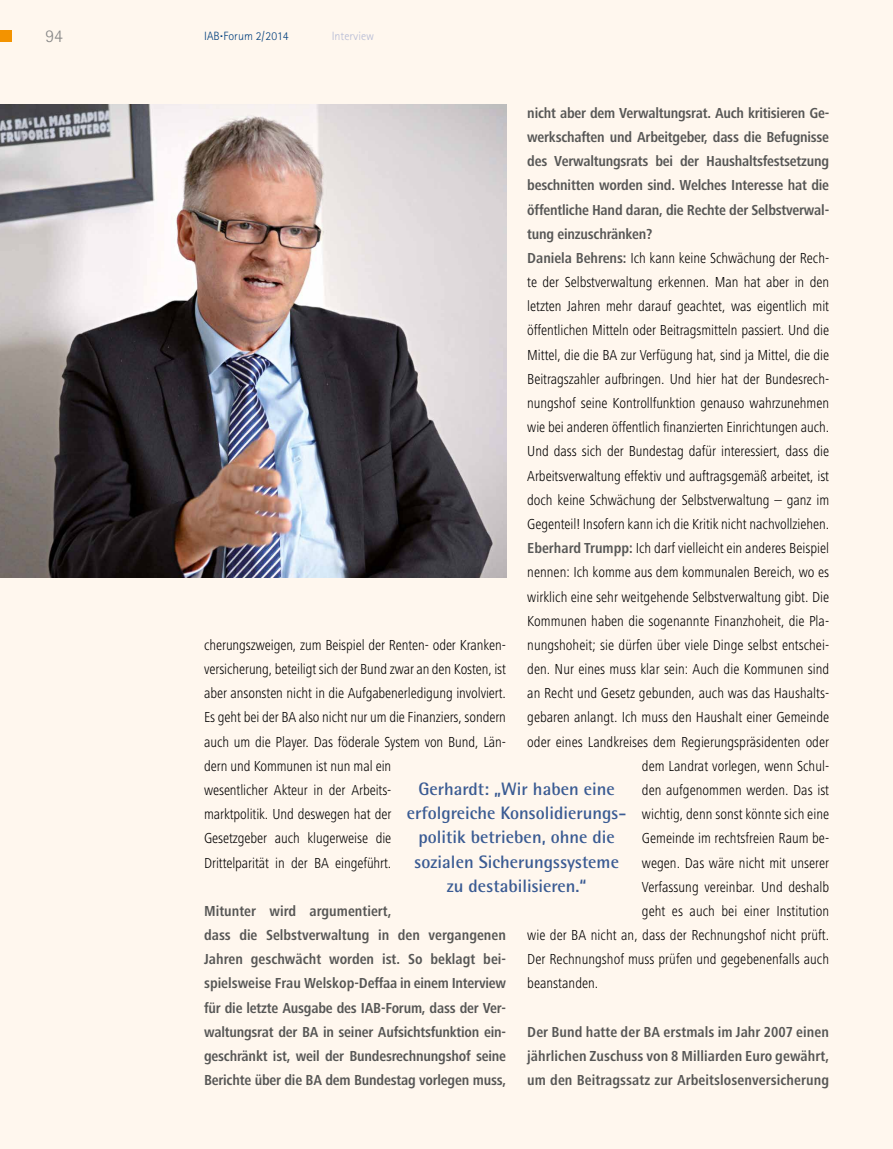
<style>
.page{position:relative;width:893px;height:1149px;background:#fff}
.page>*{position:absolute;margin:0;border:0;box-sizing:border-box;transform-origin:0 0}
.t1{font:700 18px/24.2px "Rotis Semi Sans";color:#3a5b93;text-align:center}
.t2{font:300 18px "Rotis Sans Serif";color:#878787}
.t3{font:300 condensed 15px/24.2px "Frutiger Next LT";letter-spacing:-.005em;color:#000}
.t4{font:700 condensed 15px/24.2px "Frutiger Next LT";letter-spacing:-.015em;color:#575756}
.t5{font:300 12px "Rotis Sans Serif";color:#003f7d}
.t6{font:300 12px "Rotis Sans Serif";color:#b3b9d5}
.s1{font-weight:700;color:#575756}
</style>
<div class="page">
<div style="left:0;top:0;width:893px;height:1148px;background:#fff7ee"></div>
<div style="left:0;top:30px;width:12px;height:12px;background:#f39300"></div>
<img style="left:0;top:104px;width:506px;height:473px">
<p class="t2" style="left:45px;top:25px;width:19px">94</p>
<p class="t5" style="left:204px;top:29px;width:86px">IAB<sup>.</sup>Forum 2/2014</p>
<p class="t6" style="left:332px;top:29px;width:44px">Interview</p>
<p class="t4" style="left:527px;top:101px;width:303px">nicht aber dem Verwaltungsrat. Auch kritisieren Ge-</p>
<p class="t4" style="left:527px;top:125px;width:303px">werkschaften und Arbeitgeber, dass die Befugnisse</p>
<p class="t4" style="left:527px;top:149px;width:303px">des Verwaltungsrats bei der Haushaltsfestsetzung</p>
<p class="t4" style="left:527px;top:173px;width:303px">beschnitten worden sind. Welches Interesse hat die</p>
<p class="t4" style="left:527px;top:197px;width:303px">öffentliche Hand daran, die Rechte der Selbstverwal-</p>
<p class="t4" style="left:527px;top:221px;width:126px">tung einzuschränken?</p>
<p class="t3" style="left:527px;top:246px;width:303px"><span class="s1">Daniela Behrens:</span> Ich kann keine Schwächung der Rech-</p>
<p class="t3" style="left:527px;top:270px;width:303px">te der Selbstverwaltung erkennen. Man hat aber in den</p>
<p class="t3" style="left:527px;top:294px;width:303px">letzten Jahren mehr darauf geachtet, was eigentlich mit</p>
<p class="t3" style="left:527px;top:318px;width:303px">öffentlichen Mitteln oder Beitragsmitteln passiert. Und die</p>
<p class="t3" style="left:527px;top:342px;width:303px">Mittel, die die BA zur Verfügung hat, sind ja Mittel, die die</p>
<p class="t3" style="left:527px;top:367px;width:303px">Beitragszahler aufbringen. Und hier hat der Bundesrech-</p>
<p class="t3" style="left:527px;top:391px;width:303px">nungshof seine Kontrollfunktion genauso wahrzunehmen</p>
<p class="t3" style="left:527px;top:415px;width:303px">wie bei anderen öffentlich finanzierten Einrichtungen auch.</p>
<p class="t3" style="left:527px;top:439px;width:303px">Und dass sich der Bundestag dafür interessiert, dass die</p>
<p class="t3" style="left:527px;top:463px;width:303px">Arbeitsverwaltung effektiv und auftragsgemäß arbeitet, ist</p>
<p class="t3" style="left:527px;top:487px;width:303px">doch keine Schwächung der Selbstverwaltung – ganz im</p>
<p class="t3" style="left:527px;top:512px;width:303px">Gegenteil! Insofern kann ich die Kritik nicht nachvollziehen.</p>
<p class="t3" style="left:527px;top:536px;width:303px"><span class="s1">Eberhard Trumpp:</span> Ich darf vielleicht ein anderes Beispiel</p>
<p class="t3" style="left:527px;top:560px;width:303px">nennen: Ich komme aus dem kommunalen Bereich, wo es</p>
<p class="t3" style="left:527px;top:584px;width:303px">wirklich eine sehr weitgehende Selbstverwaltung gibt. Die</p>
<p class="t3" style="left:527px;top:608px;width:303px">Kommunen haben die sogenannte Finanzhoheit, die Pla-</p>
<p class="t3" style="left:527px;top:632px;width:303px">nungshoheit; sie dürfen über viele Dinge selbst entschei-</p>
<p class="t3" style="left:527px;top:657px;width:303px">den. Nur eines muss klar sein: Auch die Kommunen sind</p>
<p class="t3" style="left:527px;top:681px;width:303px">an Recht und Gesetz gebunden, auch was das Haushalts-</p>
<p class="t3" style="left:527px;top:705px;width:303px">gebaren anlangt. Ich muss den Haushalt einer Gemeinde</p>
<p class="t3" style="left:527px;top:729px;width:303px">oder eines Landkreises dem Regierungspräsidenten oder</p>
<p class="t3" style="left:642px;top:753px;width:189px">dem Landrat vorlegen, wenn Schul-</p>
<p class="t3" style="left:642px;top:777px;width:189px">den aufgenommen werden. Das ist</p>
<p class="t3" style="left:642px;top:802px;width:189px">wichtig, denn sonst könnte sich eine</p>
<p class="t3" style="left:642px;top:826px;width:189px">Gemeinde im rechtsfreien Raum be-</p>
<p class="t3" style="left:642px;top:850px;width:189px">wegen. Das wäre nicht mit unserer</p>
<p class="t3" style="left:642px;top:874px;width:189px">Verfassung vereinbar. Und deshalb</p>
<p class="t3" style="left:642px;top:898px;width:189px">geht es auch bei einer Institution</p>
<p class="t3" style="left:527px;top:922px;width:303px">wie der BA nicht an, dass der Rechnungshof nicht prüft.</p>
<p class="t3" style="left:527px;top:947px;width:303px">Der Rechnungshof muss prüfen und gegebenenfalls auch</p>
<p class="t3" style="left:527px;top:971px;width:73px">beanstanden.</p>
<p class="t4" style="left:527px;top:1019px;width:303px;text-align:justify">Der Bund hatte der BA erstmals im Jahr 2007 einen jährlichen Zuschuss von 8 Milliarden Euro gewährt, um den Beitragssatz zur Arbeitslosenversicherung</p>
<p class="t3" style="left:204px;top:632px;width:303px">cherungszweigen, zum Beispiel der Renten- oder Kranken&shy;versicherung, beteiligt sich der Bund zwar an den Kosten, ist aber ansonsten nicht in die Aufgabenerledigung involviert.<br>Es geht bei der BA also nicht nur um die Finanziers, sondern auch um die Player. Das föderale System von Bund, Län&shy;dern und Kommunen ist nun mal ein<br>wesentlicher Akteur in der Arbeits-<br>marktpolitik. Und deswegen hat der<br>Gesetzgeber auch klugerweise die<br>Drittelparität in der BA eingeführt.</p>
<p class="t4" style="left:204px;top:898px;width:303px">Mitunter wird argumentiert,<br>dass die Selbstverwaltung in den vergangenen Jahren geschwächt worden ist. So beklagt bei&shy;spielsweise Frau Welskop-Deffaa in einem Interview für die letzte Ausgabe des IAB-Forum, dass der Ver&shy;waltungsrat der BA in seiner Aufsichtsfunktion ein&shy;geschränkt ist, weil der Bundesrechnungshof seine Berichte über die BA dem Bundestag vorlegen muss,</p>
<p class="t1" style="left:407px;top:776px;width:221px">Gerhardt: „Wir haben eine erfolgreiche Konsolidierungs&shy;politik betrieben, ohne die sozialen Sicherungssysteme zu destabilisieren.“</p>
</div>
